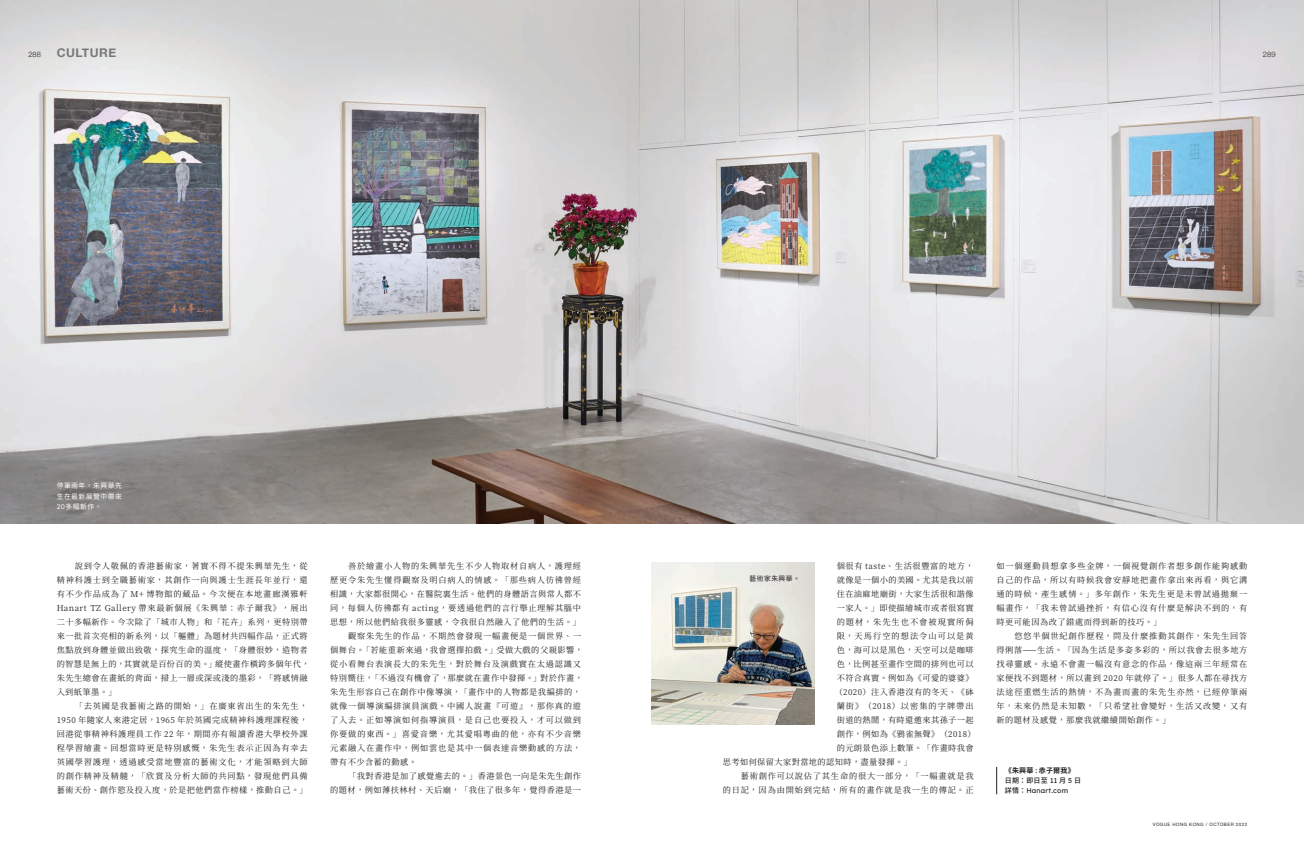
<style>
.page{position:relative;width:1304px;height:851px;background:#fff}
.page>*{position:absolute;margin:0;border:0;box-sizing:border-box;transform-origin:0 0}
.t1{font:700 12px "Helvetica Neue";letter-spacing:.04em;color:#76787b}
.t2{font:8.2px/14px "Source Han Serif TC";letter-spacing:.065em;color:#231f20;text-align:justify}
.t3{font:8.2px "Source Han Serif TC";letter-spacing:.1em;color:#231f20}
.t4{font:8.2px "Source Han Serif TC";letter-spacing:.095em;color:#231f20}
.t5{font:8.2px "Source Han Serif TC";letter-spacing:.085em;color:#231f20}
.t6{font:8.2px "Source Han Serif TC";letter-spacing:.13em;color:#231f20}
.t7{font:8.2px "Source Han Serif TC";letter-spacing:.125em;color:#231f20}
.t8{font:300 7.5px "Helvetica Neue";letter-spacing:.01em;color:#231f20}
.t9{font:700 7px/10.6px "Source Han Sans HK";letter-spacing:.025em;color:#231f20}
.t10{font:7px "Lexend Deca";letter-spacing:.025em;color:#231f20}
.t11{font:6.8px/10.5px "Source Han Sans HK";letter-spacing:.075em;color:#fff;text-align:justify}
.t12{font:6.8px "Source Han Sans HK";letter-spacing:.075em;color:#231f20}
.t13{font:4.5px "Helvetica Neue";letter-spacing:.1em;color:#231f20}
.s1{font-family:"Lexend Deca";font-weight:300}
.s2{font-family:"Lexend Deca";font-weight:500}
.s3{font-weight:500}
.s4{font-family:"Lexend Deca";font-weight:400}
.s5{font-family:"Source Han Sans HK";font-weight:500}
</style>
<div class="page">
<img style="left:0;top:0;width:1304px;height:523px">
<img style="left:652px;top:562px;width:162px;height:162px">
<svg style="left:996px;top:767px;width:1px;height:27px"></svg>
<p class="t8" style="left:28px;top:48px;width:14px">288</p>
<h1 class="t1" style="left:57px;top:43px;width:61px">CULTURE</h1>
<p class="t8" style="left:1263px;top:48px;width:14px">289</p>
<p class="t11" style="left:57px;top:480px;width:67px">停筆兩年，朱興華先生在最新展覽中帶來<span class="s1">20</span>多幅新作。</p>
<p class="t2" style="left:57px;top:559px;width:254px;text-align:left;text-indent:18px">說到令人敬佩的香港藝術家，著實不得不提朱興華先生，從精神科護士到全職藝術家，其創作一向與護士生涯長年並行，還有不少作品成為了 M+ 博物館的藏品。今次便在本地畫廊漢雅軒<br>Hanart TZ Gallery 帶來最新個展《朱興華：赤子爾我》，展出二十多幅新作。今次除了「城市人物」和「花卉」系列，更特別帶來一批首次亮相的新系列，以「軀體」為題材共四幅作品，正式將焦點放到身體並做出致敬，探究生命的溫度，「身體很妙，造物者的智慧是無上的，其實就是百份百的美。」縱使畫作橫跨多個年代，朱先生總會在畫紙的背面，掃上一層或深或淺的墨彩，「將感情融入到紙筆墨。」</p>
<p class="t2" style="left:57px;top:699px;width:252px;text-indent:18px">「去英國是我藝術之路的開始，」在廣東省出生的朱先生，1950 年隨家人來港定居，1965 年於英國完成精神科護理課程後，回港從事精神科護理員工作 22 年，期間亦有報讀香港大學校外課程學習繪畫。回想當時更是特別感慨，朱先生表示正因為有幸去英國學習護理，透過感受當地豐富的藝術文化，才能領略到大師的創作精神及精髓，「欣賞及分析大師的共同點，發現他們具備藝術天份、創作慾及投入度，於是把他們當作榜樣，推動自己。」</p>
<p class="t4" style="left:348px;top:561px;width:234px">善於繪畫小人物的朱興華先生不少人物取材自病人，護理經</p>
<p class="t3" style="left:330px;top:575px;width:252px">歷更令朱先生懂得觀察及明白病人的情感。「那些病人彷彿曾經</p>
<p class="t2" style="left:330px;top:587px;width:252px">相識，大家都很開心，在醫院裏生活。他們的身體語言與常人都不</p>
<p class="t5" style="left:330px;top:603px;width:252px">同，每個人彷彿都有 acting，要透過他們的言行舉止理解其腦中</p>
<p class="t2" style="left:330px;top:615px;width:252px">思想，所以他們給我很多靈感，令我很自然融入了他們的生活。」</p>
<p class="t3" style="left:348px;top:631px;width:234px">觀察朱先生的作品，不期然會發現一幅畫便是一個世界、一</p>
<p class="t2" style="left:330px;top:643px;width:254px">個舞台。「若能重新來過，我會選擇拍戲。」受做大戲的父親影響，</p>
<p class="t4" style="left:330px;top:659px;width:252px">從小看舞台表演長大的朱先生，對於舞台及演戲實在太過認識又</p>
<p class="t2" style="left:330px;top:671px;width:254px">特別嚮往，「不過沒有機會了，那麼就在畫作中發揮。」對於作畫，</p>
<p class="t2" style="left:330px;top:685px;width:252px">朱先生形容自己在創作中像導演，「畫作中的人物都是我編排的，</p>
<p class="t3" style="left:330px;top:701px;width:252px">就像一個導演編排演員演戲。中國人說畫『可遊』，那你真的遊</p>
<p class="t3" style="left:330px;top:715px;width:252px">了入去。正如導演如何指導演員，是自己也要投入，才可以做到</p>
<p class="t3" style="left:330px;top:729px;width:252px">你要做的東西。」喜愛音樂，尤其愛唱粵曲的他，亦有不少音樂</p>
<p class="t3" style="left:330px;top:743px;width:252px">元素融入在畫作中，例如雲也是其中一個表達音樂動感的方法，</p>
<p class="t2" style="left:330px;top:755px;width:88px">帶有不少含蓄的動感。</p>
<p class="t2" style="left:348px;top:769px;width:234px">「我對香港是加了感覺進去的。」香港景色一向是朱先生創作</p>
<p class="t2" style="left:330px;top:783px;width:252px">的題材，例如薄扶林村、天后廟，「我住了很多年，覺得香港是一</p>
<p class="t2" style="left:837px;top:559px;width:138px">個很有 taste、生活很豐富的地方，</p>
<p class="t2" style="left:837px;top:573px;width:139px">就像是一個小的美國。尤其是我以前</p>
<p class="t2" style="left:837px;top:587px;width:139px">住在油麻地廟街，大家生活很和諧像</p>
<p class="t2" style="left:837px;top:601px;width:139px">一家人。」即使描繪城市或者很寫實</p>
<p class="t6" style="left:837px;top:617px;width:139px">的題材，朱先生也不會被現實所侷</p>
<p class="t6" style="left:837px;top:631px;width:139px">限，天馬行空的想法令山可以是黃</p>
<p class="t2" style="left:837px;top:643px;width:139px">色，海可以是黑色，天空可以是咖啡</p>
<p class="t2" style="left:837px;top:657px;width:139px">色，比例甚至畫作空間的排列也可以</p>
<p class="t2" style="left:837px;top:671px;width:139px">不符合真實。例如為《可愛的婆婆》</p>
<p class="t2" style="left:835px;top:685px;width:141px">（2020）注入香港沒有的冬天、《砵</p>
<p class="t7" style="left:837px;top:701px;width:138px">蘭街》（2018）以密集的字牌帶出</p>
<p class="t2" style="left:837px;top:713px;width:139px">街道的熱鬧，有時還邀來其孫子一起</p>
<p class="t2" style="left:837px;top:727px;width:141px">創作，例如為《鴉雀無聲》（2018）</p>
<p class="t2" style="left:837px;top:741px;width:139px">的元朗景色添上數筆。「作畫時我會</p>
<p class="t2" style="left:723px;top:755px;width:191px">思考如何保留大家對當地的認知時，盡量發揮。」</p>
<p class="t3" style="left:741px;top:771px;width:234px">藝術創作可以說佔了其生命的很大一部分，「一幅畫就是我</p>
<p class="t3" style="left:723px;top:785px;width:252px">的日記，因為由開始到完結，所有的畫作就是我一生的傳記。正</p>
<p class="t12" style="left:749px;top:575px;width:52px">藝術家朱興華。</p>
<p class="t2" style="left:996px;top:558px;width:252px">如一個運動員想拿多些金牌，一個視覺創作者想多創作能夠感動自己的作品，所以有時候我會安靜地把畫作拿出來再看，與它溝通的時候，產生感情。」多年創作，朱先生更是未曾試過拋棄一幅畫作，「我未曾試過挫折，有信心沒有什麼是解決不到的，有時更可能因為改了錯處而得到新的技巧。」</p>
<p class="t2" style="left:996px;top:628px;width:252px;text-indent:18px">悠悠半個世紀創作歷程，問及什麼推動其創作，朱先生回答得俐落——生活。「因為生活是多姿多彩的，所以我會去很多地方找尋靈感。永遠不會畫一幅沒有意念的作品，像這兩三年經常在家便找不到題材，所以畫到 2020 年就停了。」很多人都在尋找方法途徑重燃生活的熱情，不為畫而畫的朱先生亦然，已經停筆兩年，未來仍然是未知數，「只希望社會變好，生活又改變，又有新的題材及感覺，那麼我就繼續開始創作。」</p>
<p class="t9" style="left:1005px;top:765px;width:78px">《朱興華 <span class="s2">:</span> 赤子爾我》<span class="s3">日期：即日至</span> <span class="s4">11</span> <span class="s3">月</span> <span class="s4">5</span> <span class="s3">日</span></p>
<p class="t10" style="left:1005px;top:785px;width:65px"><span class="s5">詳情：</span>Hanart.com</p>
<p class="t13" style="left:1153px;top:820px;width:96px">VOGUE HONG KONG / OCTOBER 2022</p>
</div>
